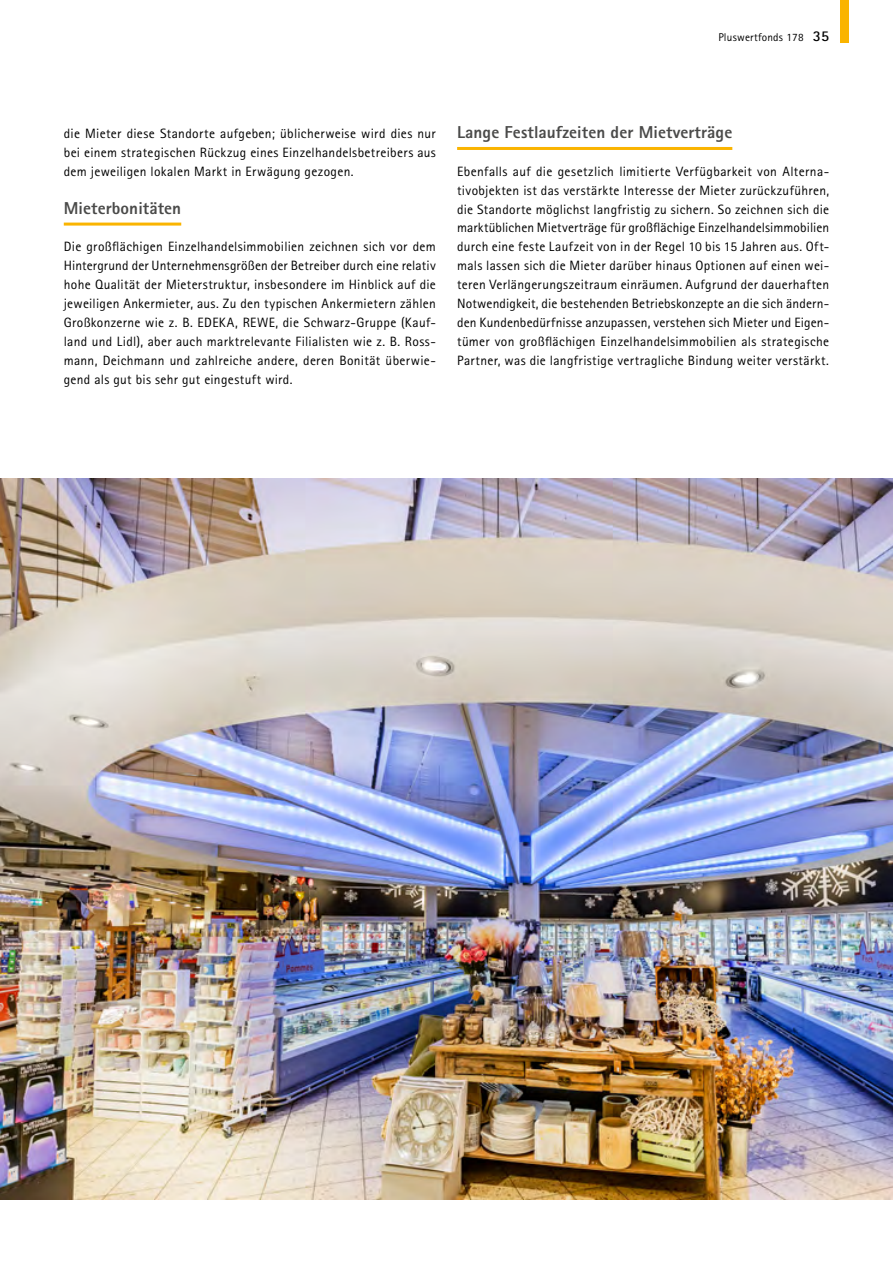
<style>
.page{position:relative;width:893px;height:1263px;background:#fff}
.page>*{position:absolute;margin:0;border:0;box-sizing:border-box;transform-origin:0 0}
.t1{font:800 17.25px "Rotis Sans Serif Std";letter-spacing:.005em;color:#4a4a49}
.t2{font:13.5px/18.9px "Rotis Sans Serif Std";letter-spacing:.02em;color:#000;text-align:justify}
.t3{font:11.25px "Rotis Sans Serif Std";letter-spacing:.02em;color:#000}
.s1{font-weight:700;font-size:15px}
</style>
<div class="page">
<hr style="left:64px;top:223px;width:117px;height:3px;background:#fab400">
<hr style="left:457px;top:147px;width:275px;height:3px;background:#fab400">
<img style="left:0;top:478px;width:893px;height:721px">
<div style="left:840px;top:0;width:9px;height:43px;background:#fab400"></div>
<p class="t3" style="left:718px;top:31px;width:112px">Pluswertfonds 178 <span class="s1">35</span></p>
<p class="t2" style="left:64px;top:124px;width:374px">die Mieter diese Standorte aufgeben; üblicherweise wird dies nur bei einem strategischen Rückzug eines Einzelhandelsbetreibers aus dem jeweiligen lokalen Markt in Erwägung gezogen.</p>
<p class="t1" style="left:64px;top:197px;width:119px">Mieterbonitäten</p>
<p class="t2" style="left:64px;top:237px;width:374px">Die großflächigen Einzelhandelsimmobilien zeichnen sich vor dem Hintergrund der Unternehmensgrößen der Betreiber durch eine relativ hohe Qualität der Mieterstruktur, insbesondere im Hinblick auf die jeweiligen Ankermieter, aus. Zu den typischen Ankermietern zählen Großkonzerne wie z. B. EDEKA, REWE, die Schwarz-Gruppe (Kauf&shy;land und Lidl), aber auch marktrelevante Filialisten wie z. B. Ross&shy;mann, Deichmann und zahlreiche andere, deren Bonität überwie&shy;gend als gut bis sehr gut eingestuft wird.</p>
<p class="t1" style="left:457px;top:121px;width:277px">Lange Festlaufzeiten der Mietverträge</p>
<p class="t2" style="left:457px;top:162px;width:374px">Ebenfalls auf die gesetzlich limitierte Verfügbarkeit von Alterna&shy;tivobjekten ist das verstärkte Interesse der Mieter zurückzuführen, die Standorte möglichst langfristig zu sichern. So zeichnen sich die marktüblichen Mietverträge für großflächige Einzelhandelsimmobilien durch eine feste Laufzeit von in der Regel 10 bis 15 Jahren aus. Oft&shy;mals lassen sich die Mieter darüber hinaus Optionen auf einen wei&shy;teren Verlängerungszeitraum einräumen. Aufgrund der dauerhaften Notwendigkeit, die bestehenden Betriebskonzepte an die sich ändern&shy;den Kundenbedürfnisse anzupassen, verstehen sich Mieter und Eigen&shy;tümer von großflächigen Einzelhandelsimmobilien als strategische Partner, was die langfristige vertragliche Bindung weiter verstärkt.</p>
</div>
